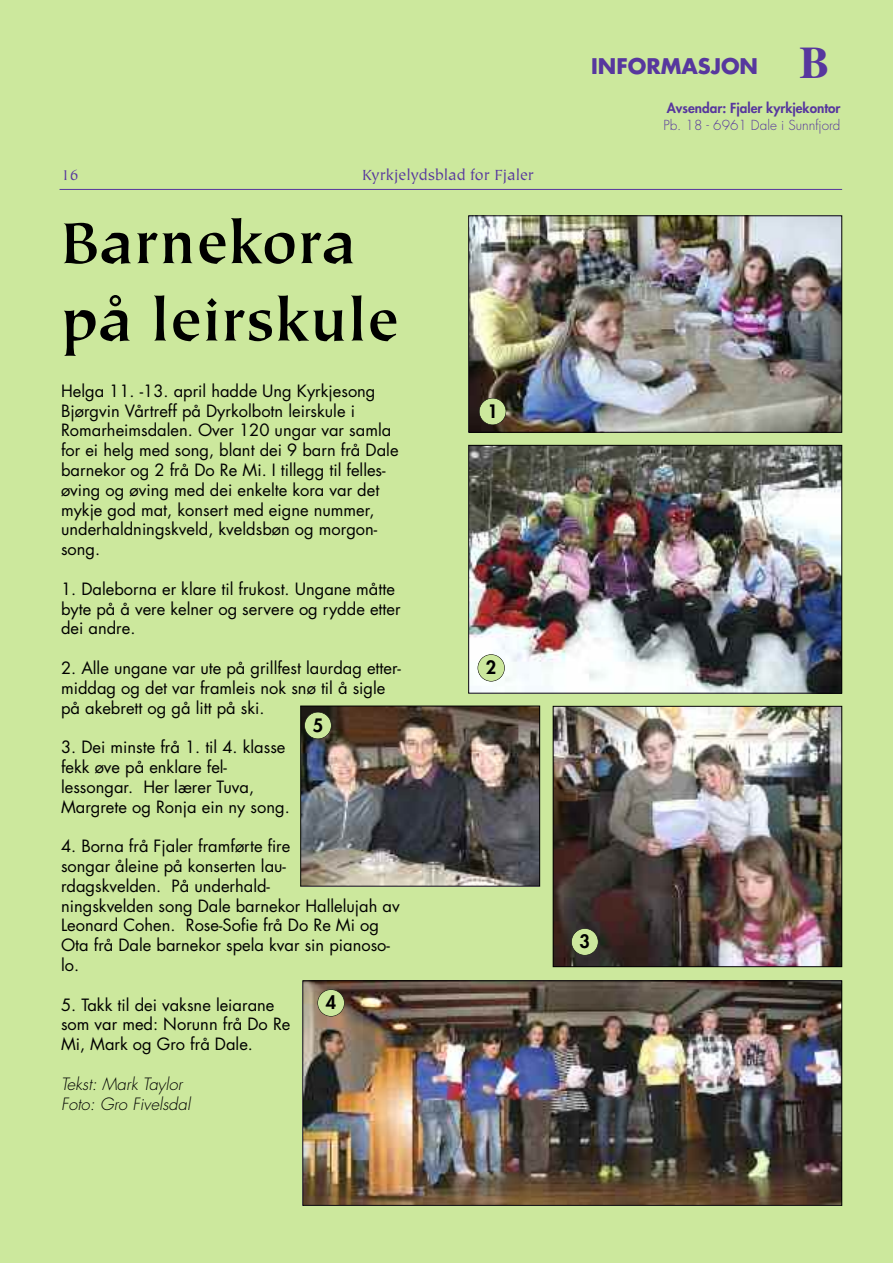
<style>
.page{position:relative;width:893px;height:1263px;background:#cce89d}
.page>*{position:absolute;margin:0;border:0;box-sizing:border-box;transform-origin:0 0}
.t1{font:700 64.5px/77.4px "Tiepolo Std";color:#000}
.t2{font:700 45px "Times";color:#57379e}
.t3{font:700 21px "Futura";color:#57379e}
.t4{font:800 18px "Futura Std";color:#000}
.t5{font:16.5px/19.8px "Futura Std";color:#000}
.t6{font:italic 300 16.5px/19.8px "Futura Std";color:#000}
.t7{font:16.5px "Tiepolo Std";color:#57379e}
.t8{font:800 13.5px "Futura";color:#57379e}
.t9{font:300 13.5px "Futura";color:#57379e}
</style>
<div class="page">
<hr style="left:60px;top:189px;width:782px;height:1px;background:#57379e">
<img style="left:470px;top:218px;width:370px;height:212px">
<div style="left:468px;top:216px;width:374px;height:216px;border:1px solid #000"></div>
<img style="left:470px;top:447px;width:370px;height:244px">
<div style="left:468px;top:445px;width:374px;height:248px;border:1px solid #000"></div>
<img style="left:555px;top:708px;width:285px;height:257px">
<div style="left:553px;top:706px;width:289px;height:261px;border:1px solid #000"></div>
<img style="left:302px;top:708px;width:236px;height:176px">
<div style="left:300px;top:706px;width:240px;height:180px;border:1px solid #000"></div>
<img style="left:305px;top:982px;width:535px;height:221px">
<div style="left:303px;top:980px;width:539px;height:225px;border:1px solid #000"></div>
<div style="left:479px;top:398px;width:27px;height:27px;background:#cce89d;border-radius:50%"></div>
<div style="left:479px;top:398px;width:27px;height:27px;border:1px solid #000;border-radius:50%"></div>
<div style="left:478px;top:654px;width:27px;height:27px;background:#cce89d;border-radius:50%"></div>
<div style="left:478px;top:654px;width:27px;height:27px;border:1px solid #000;border-radius:50%"></div>
<div style="left:571px;top:928px;width:27px;height:27px;background:#cce89d;border-radius:50%"></div>
<div style="left:571px;top:928px;width:27px;height:27px;border:1px solid #000;border-radius:50%"></div>
<div style="left:318px;top:989px;width:26px;height:27px;background:#cce89d;border-radius:50%"></div>
<div style="left:317px;top:989px;width:28px;height:27px;border:1px solid #000;border-radius:50%"></div>
<div style="left:305px;top:712px;width:26px;height:27px;background:#cce89d;border-radius:50%"></div>
<div style="left:304px;top:712px;width:28px;height:27px;border:1px solid #000;border-radius:50%"></div>
<p class="t7" style="left:61px;top:169px;width:19px">16</p>
<p class="t7" style="left:362px;top:169px;width:173px">Kyrkjelydsblad for Fjaler</p>
<h1 class="t1" style="left:61px;top:210px;width:340px">Barnekora på leirskule</h1>
<p class="t5" style="left:61px;top:382px;width:339px">Helga 11. -13. april hadde Ung Kyrkjesong Bjørgvin Vårtreff på Dyrkolbotn leirskule i Romarheimsdalen. Over 120 ungar var samla for ei helg med song, blant dei 9 barn frå Dale barnekor og 2 frå Do Re Mi. I tillegg til felles&shy;øving og øving med dei enkelte kora var det mykje god mat, konsert med eigne nummer, underhaldningskveld, kveldsbøn og morgon&shy;song.</p>
<p class="t5" style="left:61px;top:580px;width:341px">1. Daleborna er klare til frukost. Ungane måtte byte på å vere kelner og servere og rydde etter dei andre.</p>
<p class="t5" style="left:61px;top:659px;width:342px">2. Alle ungane var ute på grillfest laurdag etter&shy;middag og det var framleis nok snø til å sigle på akebrett og gå litt på ski.</p>
<p class="t5" style="left:61px;top:739px;width:230px">3. Dei minste frå 1. til 4. klasse fekk øve på enklare fel&shy;lessongar. Her lærer Tuva,<br>Margrete og Ronja ein ny song.</p>
<p class="t5" style="left:61px;top:838px;width:340px">4. Borna frå Fjaler framførte fire<br>songar åleine på konserten lau-<br>rdagskvelden. På underhald-<br>ningskvelden song Dale barnekor Hallelujah av Leonard Cohen. Rose-Sofie frå Do Re Mi og Ota frå Dale barnekor spela kvar sin pianoso&shy;lo.</p>
<p class="t5" style="left:61px;top:996px;width:231px">5. Takk til dei vaksne leiarane som var med: Norunn frå Do Re<br>Mi, Mark og Gro frå Dale.</p>
<p class="t6" style="left:61px;top:1075px;width:131px">Tekst: Mark Taylor<br>Foto: Gro Fivelsdal</p>
<p class="t4" style="left:487px;top:402px;width:12px">1</p>
<p class="t4" style="left:486px;top:659px;width:12px">2</p>
<p class="t4" style="left:313px;top:716px;width:12px">5</p>
<p class="t4" style="left:326px;top:994px;width:12px">4</p>
<h2 class="t2" style="left:800px;top:36px;width:32px">B</h2>
<p class="t3" style="left:591px;top:56px;width:168px">INFORMASJON</p>
<p class="t8" style="left:667px;top:101px;width:175px">Avsendar: Fjaler kyrkjekontor</p>
<p class="t9" style="left:663px;top:119px;width:179px">Pb. 18 - 6961 Dale i Sunnfjord</p>
<p class="t4" style="left:580px;top:933px;width:12px">3</p>
</div>
